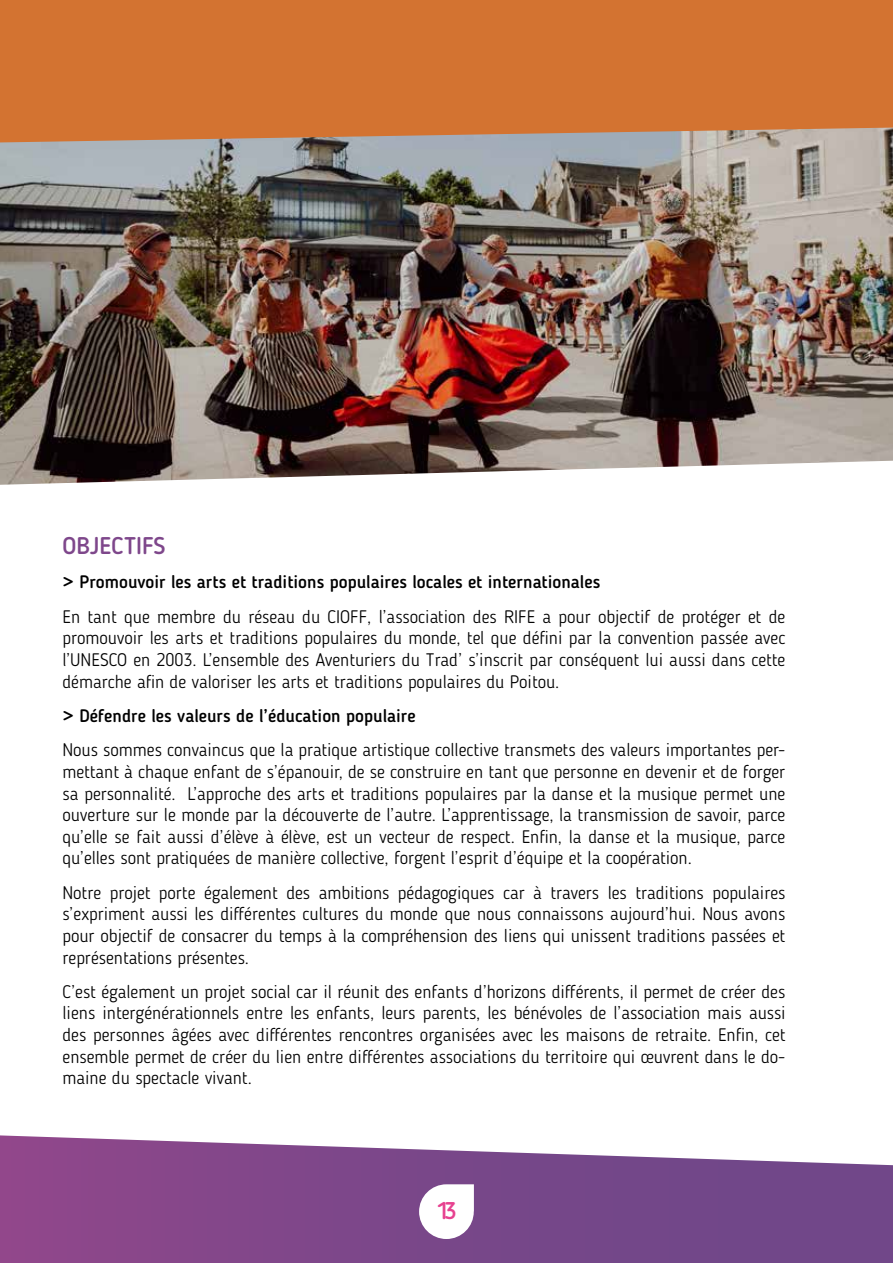
<style>
.page{position:relative;width:893px;height:1263px;background:#fff}
.page>*{position:absolute;margin:0;border:0;box-sizing:border-box;transform-origin:0 0}
.t1{font:500 24px "Blogger Sans";color:#7e478b}
.t2{font:500 24px "Blogger Sans";color:#e74290}
.t3{font:300 18px/21.6px "Blogger Sans";color:#000;text-align:justify}
.t4{font:500 18px "Blogger Sans";color:#000}
</style>
<div class="page">
<img style="left:0;top:142px;width:893px;height:343px">
<svg style="left:0;top:1135px;width:893px;height:128px;background:#8c5d98"></svg>
<svg style="left:419px;top:1184px;width:55px;height:55px"></svg>
<div style="left:0;top:0;width:893px;height:142px;background:#d37331"></div>
<h1 class="t1" style="left:63px;top:531px;width:105px">OBJECTIFS</h1>
<p class="t4" style="left:63px;top:571px;width:539px">&gt; Promouvoir les arts et traditions populaires locales et internationales</p>
<p class="t3" style="left:63px;top:606px;width:724px">En tant que membre du réseau du CIOFF, l’association des RIFE a pour objectif de protéger et de promouvoir les arts et traditions populaires du monde, tel que défini par la convention passée avec l’UNESCO en 2003. L’ensemble des Aventuriers du Trad’ s’inscrit par conséquent lui aussi dans cette démarche afin de valoriser les arts et traditions populaires du Poitou.</p>
<p class="t4" style="left:63px;top:705px;width:355px">&gt; Défendre les valeurs de l’éducation populaire</p>
<p class="t3" style="left:63px;top:739px;width:724px">Nous sommes convaincus que la pratique artistique collective transmets des valeurs importantes per&shy;mettant à chaque enfant de s’épanouir, de se construire en tant que personne en devenir et de forger sa personnalité. L’approche des arts et traditions populaires par la danse et la musique permet une ouverture sur le monde par la découverte de l’autre. L’apprentissage, la transmission de savoir, parce qu’elle se fait aussi d’élève à élève, est un vecteur de respect. Enfin, la danse et la musique, parce qu’elles sont pratiquées de manière collective, forgent l’esprit d’équipe et la coopération.</p>
<p class="t3" style="left:63px;top:882px;width:724px">Notre projet porte également des ambitions pédagogiques car à travers les traditions populaires s’expriment aussi les différentes cultures du monde que nous connaissons aujourd’hui. Nous avons pour objectif de consacrer du temps à la compréhension des liens qui unissent traditions passées et représentations présentes.</p>
<p class="t3" style="left:63px;top:981px;width:724px">C’est également un projet social car il réunit des enfants d’horizons différents, il permet de créer des liens intergénérationnels entre les enfants, leurs parents, les bénévoles de l’association mais aussi des personnes âgées avec différentes rencontres organisées avec les maisons de retraite. Enfin, cet ensemble permet de créer du lien entre différentes associations du territoire qui œuvrent dans le do&shy;maine du spectacle vivant.</p>
<h1 class="t2" style="left:436px;top:1196px;width:22px">13</h1>
</div>
